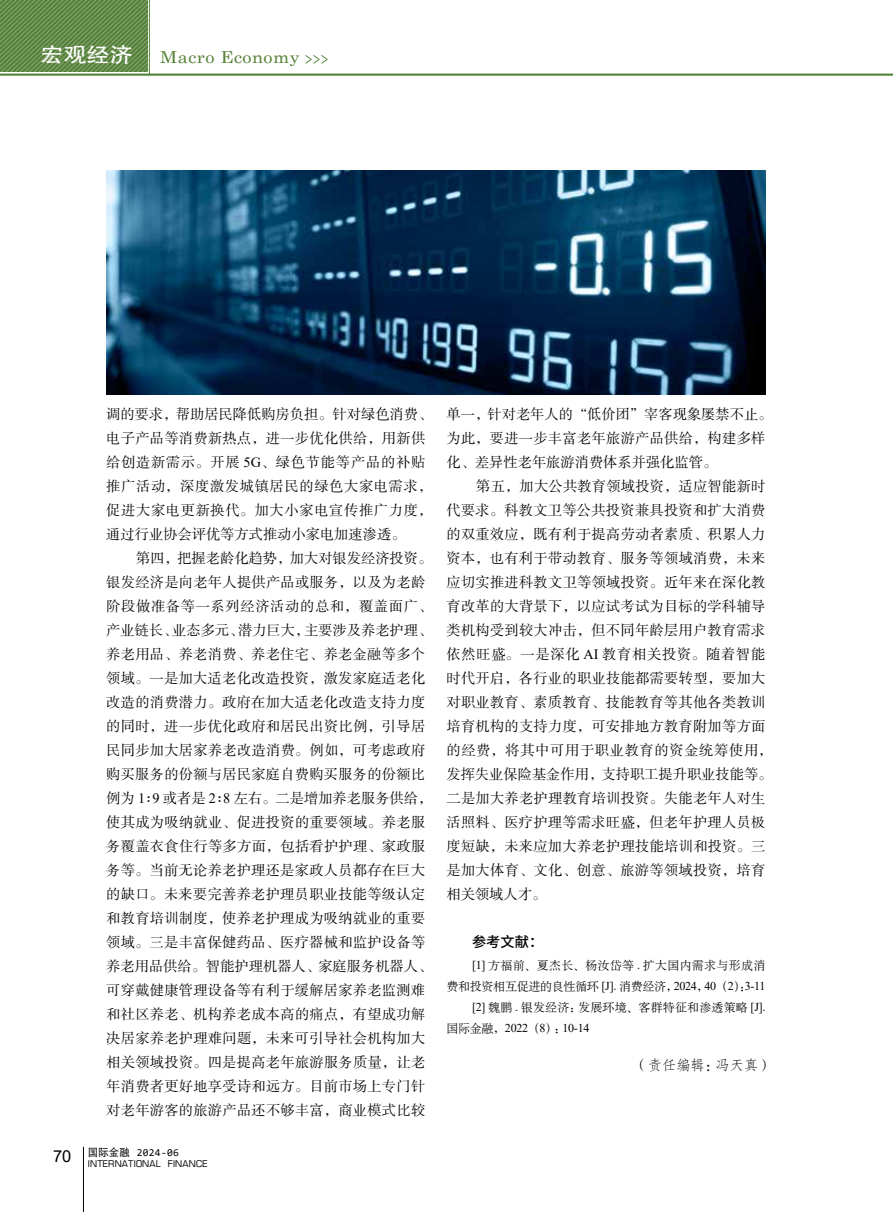
<style>
.page{position:relative;width:893px;height:1212px;background:#fff}
.page>*{position:absolute;margin:0;border:0;box-sizing:border-box;transform-origin:0 0}
.t1{font:21px "FZHTJW GB1 0";color:#fff;scale:1.1 1}
.t2{font:16.5px "Century Schoolbook";letter-spacing:.025em;color:#538135;scale:1.1 1}
.t3{font:14.25px/24px "FZSSK GBK1 0";letter-spacing:.02em;color:#000}
.t4{font:14.25px/24px "FZSSK GBK1 0";color:#000}
.t5{font:14.25px "FZFSJW GB1 0";color:#000}
.t6{font:500 14.25px "Source Han Sans SC";color:#000}
.t7{font:12px/21px "H Ya 6 gj";letter-spacing:.015em;color:#000;text-align:right}
.t8{font:12px "Times New Roman";letter-spacing:-.025em;color:#000}
.t9{font:10.5px "Consolas";letter-spacing:.025em;color:#000}
.t10{font:9px "Eurostile";letter-spacing:.025em;color:#000}
.s1{font-family:"Times New Roman"}
.s2{font-family:"Arial";font-size:16.5px}
.s3{font-family:"DFP Hei W5 GB"}
.s4{font-family:"H Ya 6 gj"}
</style>
<div class="page">
<svg style="left:0;top:0;width:147px;height:72px;background:#648b4b"></svg>
<hr style="left:0;top:74px;width:893px;height:2px;background:#538135">
<svg style="left:305px;top:55px;width:22px;height:9px"></svg>
<hr style="left:149px;top:0;width:1px;height:75px;background:#538135">
<hr style="left:83px;top:1147px;width:1px;height:65px;background:#000">
<img style="left:106px;top:170px;width:659px;height:224px">
<h1 class="t1" style="left:40px;top:43px;width:85px">宏观经济</h1>
<p class="t2" style="left:160px;top:43px;width:128px">Macro Economy</p>
<p class="t3" style="left:106px;top:403px;width:328px">调的要求，帮助居民降低购房负担。针对绿色消费、电子产品等消费新热点，进一步优化供给，用新供给创造新需示。开展 <span class="s1">5G</span>、绿色节能等产品的补贴推广活动，深度激发城镇居民的绿色大家电需求，促进大家电更新换代。加大小家电宣传推广力度，通过行业协会评优等方式推动小家电加速渗透。</p>
<p class="t3" style="left:106px;top:547px;width:328px;text-indent:30px">第四，把握老龄化趋势，加大对银发经济投资。银发经济是向老年人提供产品或服务，以及为老龄阶段做准备等一系列经济活动的总和，覆盖面广、产业链长、业态多元、潜力巨大，主要涉及养老护理、养老用品、养老消费、养老住宅、养老金融等多个领域。一是加大适老化改造投资，激发家庭适老化改造的消费潜力。政府在加大适老化改造支持力度的同时，进一步优化政府和居民出资比例，引导居民同步加大居家养老改造消费。例如，可考虑政府购买服务的份额与居民家庭自费购买服务的份额比例为 <span class="s1">1</span>：<span class="s1">9</span> 或者是 <span class="s1">2</span>：<span class="s1">8</span> 左右。二是增加养老服务供给，使其成为吸纳就业、促进投资的重要领域。养老服务覆盖衣食住行等多方面，包括看护护理、家政服务等。当前无论养老护理还是家政人员都存在巨大的缺口。未来要完善养老护理员职业技能等级认定和教育培训制度，使养老护理成为吸纳就业的重要领域。三是丰富保健药品、医疗器械和监护设备等养老用品供给。智能护理机器人、家庭服务机器人、可穿戴健康管理设备等有利于缓解居家养老监测难和社区养老、机构养老成本高的痛点，有望成功解决居家养老护理难问题，未来可引导社会机构加大相关领域投资。四是提高老年旅游服务质量，让老年消费者更好地享受诗和远方。目前市场上专门针对老年游客的旅游产品还不够丰富，商业模式比较</p>
<p class="t9" style="left:53px;top:1145px;width:127px"><span class="s2">70</span> <span class="s3">国际金融</span> 2024-06</p>
<p class="t10" style="left:88px;top:1158px;width:121px">INTERNATIONAL FINANCE</p>
<p class="t4" style="left:446px;top:403px;width:328px">单一，针对老年人的“低价团”宰客现象屡禁不止。为此，要进一步丰富老年旅游产品供给，构建多样化、差异性老年旅游消费体系并强化监管。</p>
<p class="t3" style="left:446px;top:475px;width:328px;text-indent:30px">第五，加大公共教育领域投资，适应智能新时代要求。科教文卫等公共投资兼具投资和扩大消费的双重效应，既有利于提高劳动者素质、积累人力资本，也有利于带动教育、服务等领域消费，未来应切实推进科教文卫等领域投资。近年来在深化教育改革的大背景下，以应试考试为目标的学科辅导类机构受到较大冲击，但不同年龄层用户教育需求依然旺盛。一是深化 <span class="s1">AI</span> 教育相关投资。随着智能时代开启，各行业的职业技能都需要转型，要加大对职业教育、素质教育、技能教育等其他各类教训培育机构的支持力度，可安排地方教育附加等方面的经费，将其中可用于职业教育的资金统筹使用，发挥失业保险基金作用，支持职工提升职业技能等。二是加大养老护理教育培训投资。失能老年人对生活照料、医疗护理等需求旺盛，但老年护理人员极度短缺，未来应加大养老护理技能培训和投资。三是加大体育、文化、创意、旅游等领域投资，培育相关领域人才。</p>
<p class="t6" style="left:472px;top:934px;width:73px">参考文献：</p>
<p class="t7" style="left:446px;top:954px;width:320px"><span class="s1">[1]</span> 方福前、夏杰长、杨汝岱等 <span class="s1">.</span> 扩大国内需求与形成消<br>费和投资相互促进的良性循环 <span class="s1">[J].</span> 消费经济，<span class="s1">2024</span>，<span class="s1">40</span>（<span class="s1">2</span>）：<span class="s1">3-11 [2]</span> 魏鹏 <span class="s1">.</span> 银发经济：发展环境、客群特征和渗透策略 <span class="s1">[J].</span></p>
<p class="t8" style="left:446px;top:1019px;width:144px"><span class="s4">国际金融，</span>2022<span class="s4">（</span>8<span class="s4">）：</span>10-14</p>
<p class="t5" style="left:634px;top:1057px;width:140px">（责任编辑：冯天真）</p>
</div>
